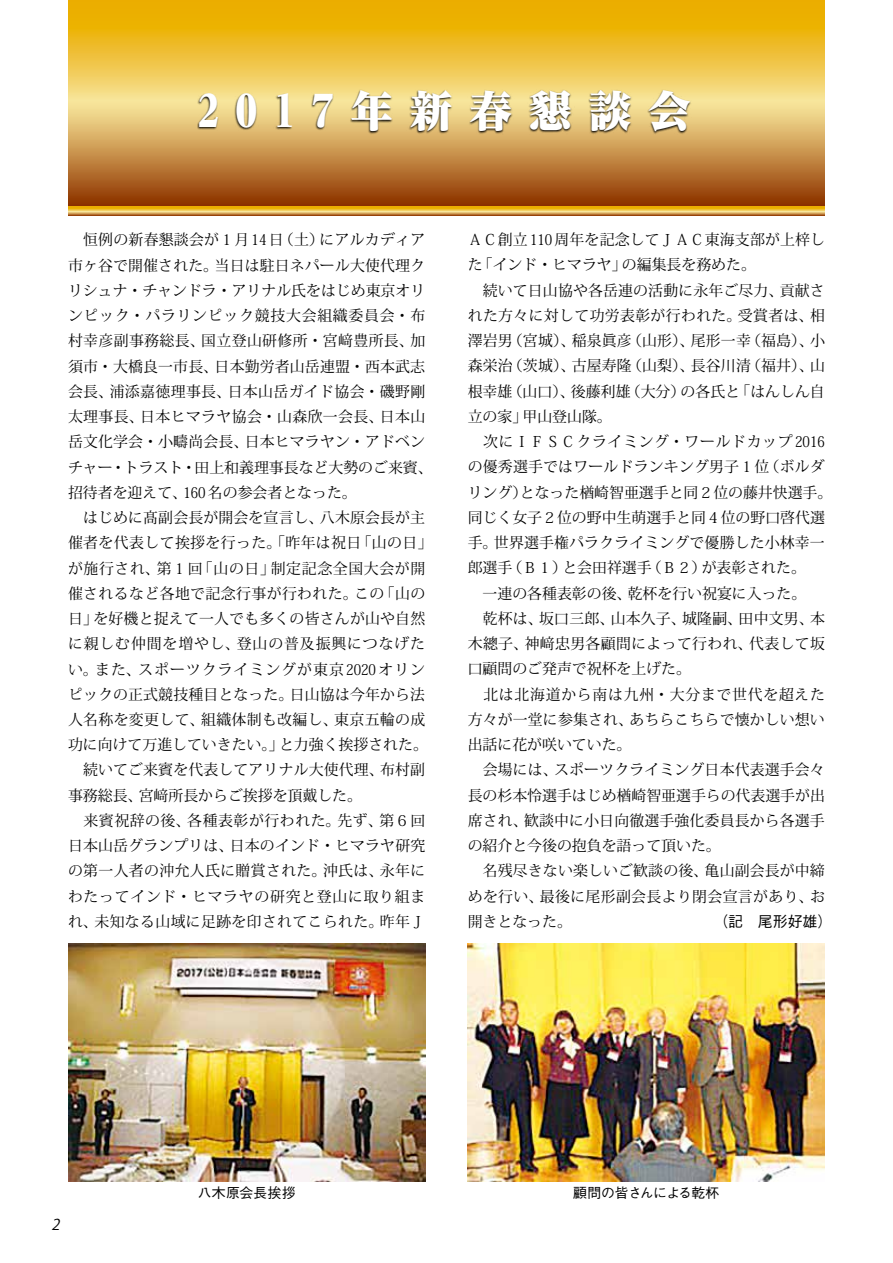
<style>
.page{position:relative;width:893px;height:1263px;background:#fff}
.page>*{position:absolute;margin:0;border:0;box-sizing:border-box;transform-origin:0 0}
.t1{font:900 42.45px "Reim Yonz Pro";letter-spacing:.4em;color:#fff}
.t2{font:14.85px/25.2px "Koz Min Pro";letter-spacing:.01em;color:#000}
.t3{font:500 14.85px "Gothic BBB Pro";color:#000}
.t4{font:italic 14.85px "Koz Go Pro";color:#000}
.t5{font:500 13.8px "Gothic BBB Pro";letter-spacing:-.04em;color:#000}
.t6{font:500 13.8px "Gothic BBB Pro";letter-spacing:.015em;color:#000}
</style>
<div class="page">
<svg style="left:68px;top:0;width:757px;height:206px;background:#d7a137"></svg>
<svg style="left:68px;top:206px;width:757px;height:10px;background:#dca93a"></svg>
<div style="left:197px;top:89px;width:495px;height:45px;background:#000;opacity:.95"></div>
<img style="left:68px;top:944px;width:357px;height:237px">
<img style="left:468px;top:944px;width:357px;height:237px">
<h1 class="t1" style="left:197px;top:76px;width:495px">２０１７年新春懇談会</h1>
<p class="t2" style="left:68px;top:227px;width:366px">　恒例の新春懇談会が１月１４日（土）にアルカディア市ヶ谷で開催された。当日は駐日ネパール大使代理クリシュナ・チャンドラ・アリナル氏をはじめ東京オリンピック・パラリンピック競技大会組織委員会・布村幸彦副事務総長、国立登山研修所・宮﨑豊所長、加須市・大橋良一市長、日本勤労者山岳連盟・西本武志会長、浦添嘉徳理事長、日本山岳ガイド協会・磯野剛太理事長、日本ヒマラヤ協会・山森欣一会長、日本山岳文化学会・小疇尚会長、日本ヒマラヤン・アドベンチャー・トラスト・田上和義理事長など大勢のご来賓、招待者を迎えて、１６０名の参会者となった。<br>　はじめに髙副会長が開会を宣言し、八木原会長が主催者を代表して挨拶を行った。「昨年は祝日「山の日」が施行され、第１回「山の日」制定記念全国大会が開催されるなど各地で記念行事が行われた。この「山の日」を好機と捉えて一人でも多くの皆さんが山や自然に親しむ仲間を増やし、登山の普及振興につなげたい。また、スポーツクライミングが東京２０２０オリンピックの正式競技種目となった。日山協は今年から法人名称を変更して、組織体制も改編し、東京五輪の成功に向けて万進していきたい。」と力強く挨拶された。　続いてご来賓を代表してアリナル大使代理、布村副事務総長、宮﨑所長からご挨拶を頂戴した。<br>　来賓祝辞の後、各種表彰が行われた。先ず、第６回日本山岳グランプリは、日本のインド・ヒマラヤ研究の第一人者の沖允人氏に贈賞された。沖氏は、永年にわたってインド・ヒマラヤの研究と登山に取り組まれ、未知なる山域に足跡を印されてこられた。昨年Ｊ</p>
<p class="t2" style="left:468px;top:227px;width:366px">ＡＣ創立１１０周年を記念してＪＡＣ東海支部が上梓した「インド・ヒマラヤ」の編集長を務めた。<br>　続いて日山協や各岳連の活動に永年ご尽力、貢献された方々に対して功労表彰が行われた。受賞者は、相澤岩男（宮城）、稲泉眞彦（山形）、尾形一幸（福島）、小森栄治（茨城）、古屋寿隆（山梨）、長谷川清（福井）、山根幸雄（山口）、後藤利雄（大分）の各氏と「はんしん自立の家」甲山登山隊。<br>　次にＩＦＳＣクライミング・ワールドカップ２０１６の優秀選手ではワールドランキング男子１位（ボルダリング）となった楢崎智亜選手と同２位の藤井快選手。同じく女子２位の野中生萌選手と同４位の野口啓代選手。世界選手権パラクライミングで優勝した小林幸一郎選手（Ｂ１）と会田祥選手（Ｂ２）が表彰された。<br>　一連の各種表彰の後、乾杯を行い祝宴に入った。<br>　乾杯は、坂口三郎、山本久子、城隆嗣、田中文男、本木總子、神﨑忠男各顧問によって行われ、代表して坂口顧問のご発声で祝杯を上げた。<br>　北は北海道から南は九州・大分まで世代を超えた方々が一堂に参集され、あちらこちらで懐かしい想い出話に花が咲いていた。<br>　会場には、スポーツクライミング日本代表選手会々長の杉本怜選手はじめ楢崎智亜選手らの代表選手が出席され、歓談中に小日向徹選手強化委員長から各選手の紹介と今後の抱負を語って頂いた。<br>　名残尽きない楽しいご歓談の後、亀山副会長が中締めを行い、最後に尾形副会長より閉会宣言があり、お開きとなった。</p>
<p class="t3" style="left:713px;top:909px;width:121px">（記　尾形好雄）</p>
<p class="t4" style="left:51px;top:1214px;width:13px">2</p>
<p class="t6" style="left:198px;top:1181px;width:99px">八木原会長挨拶</p>
<p class="t5" style="left:573px;top:1181px;width:148px">顧問の皆さんによる乾杯</p>
</div>
